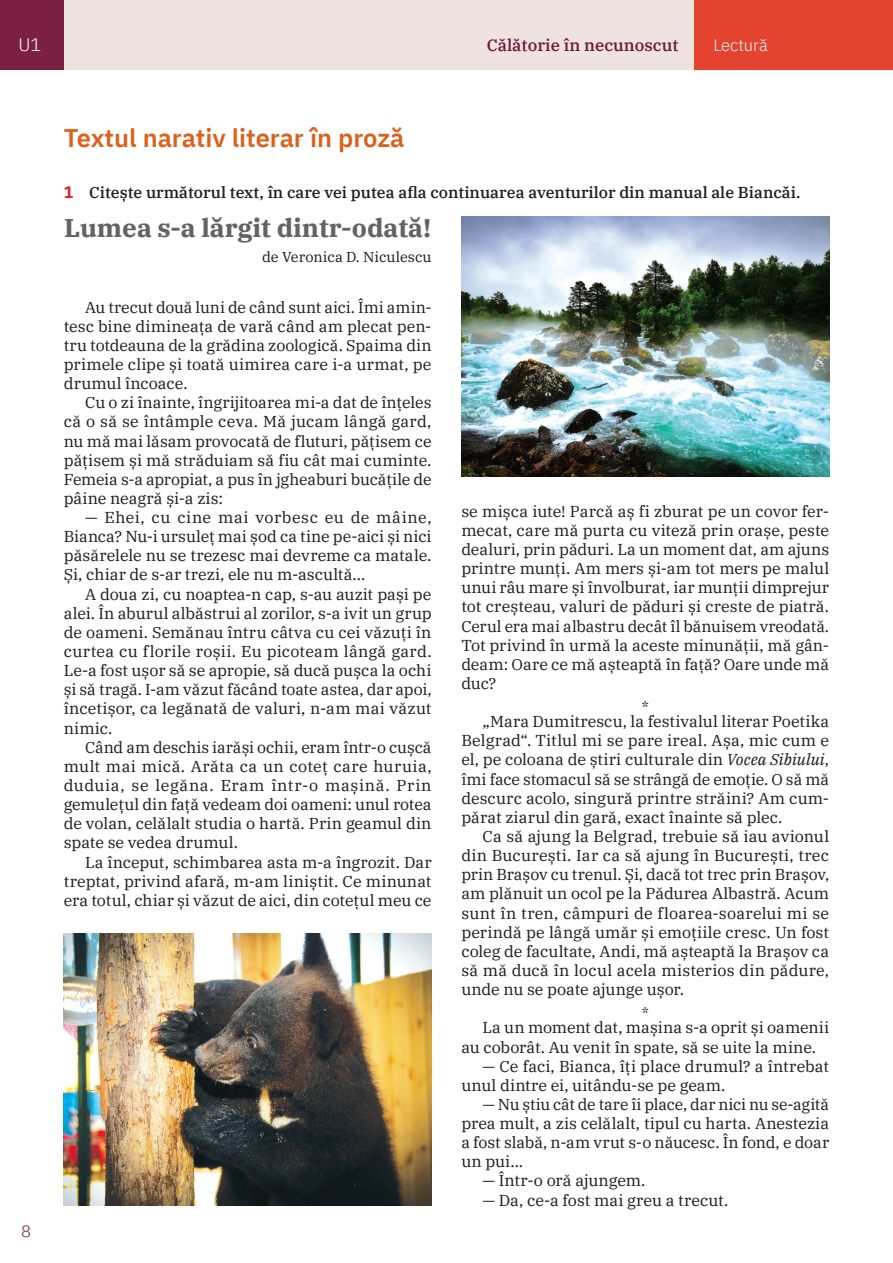
<style>
.page{position:relative;width:893px;height:1263px;background:#fff}
.page>*{position:absolute;margin:0;border:0;box-sizing:border-box;transform-origin:0 0}
.Titlu_lecție{font:600 25.5px "IBM Plex Sans";color:#dc611c}
.Povestire_Titlu{font:700 25.5px "IBM Plex Serif";letter-spacing:-.005em;color:#636366}
.t1{font:300 18px "IBM Plex Sans";color:#fff}
.t2{font:500 16.5px "IBM Plex Serif";color:#6f1a3b}
.t3{font:300 16.5px "IBM Plex Sans";color:#fff}
.t4{font:300 16.5px "IBM Plex Sans";color:#6f1a3b}
.Text_de_bază_romana{font:15.75px/19.2px "IBM Plex Serif";color:#231f20;text-align:justify}
.t5{font:500 15.75px "IBM Plex Serif";color:#231f20}
.Steluță{font:15.75px "IBM Plex Serif";color:#231f20}
.Povestire_Autor{font:14.25px "IBM Plex Serif";color:#231f20}
.s1{font-family:"IBM Plex Sans";font-weight:700;font-size:16.5px;color:#d72523}
.s2{font-style:italic}
</style>
<div class="page">
<div style="left:0;top:0;width:893px;height:70px;background:#efe3e2"></div>
<div style="left:0;top:0;width:64px;height:70px;background:#7b2043"></div>
<div style="left:694px;top:0;width:199px;height:70px;background:#e4432f"></div>
<img style="left:461px;top:217px;width:368px;height:259px">
<img style="left:64px;top:933px;width:368px;height:272px">
<p class="t1" style="left:19px;top:31px;width:24px">U1</p>
<p class="t2" style="left:487px;top:32px;width:193px">Călătorie în necunoscut</p>
<p class="t3" style="left:713px;top:33px;width:56px">Lectură</p>
<p class="t4" style="left:21px;top:1219px;width:11px">8</p>
<p class="Titlu_lecție" style="left:64px;top:118px;width:342px">Textul narativ literar în proză</p>
<p class="t5" style="left:64px;top:180px;width:738px"><span class="s1">1</span> Citește următorul text, în care vei putea afla continuarea aventurilor din manual ale Biancăi.</p>
<p class="Povestire_Titlu" style="left:64px;top:207px;width:368px">Lumea s-a lărgit dintr-odată!</p>
<p class="Povestire_Autor" style="left:262px;top:246px;width:171px">de Veronica D. Niculescu</p>
<p class="Text_de_bază_romana" style="left:64px;top:296px;width:369px;text-indent:21px">Au trecut două luni de când sunt aici. Îmi amin&shy;tesc bine dimineața de vară când am plecat pen&shy;tru totdeauna de la grădina zoologică. Spaima din primele clipe și toată uimirea care i-a urmat, pe drumul încoace.</p>
<p class="Text_de_bază_romana" style="left:64px;top:392px;width:369px;text-indent:21px">Cu o zi înainte, îngrijitoarea mi-a dat de înțeles că o să se întâmple ceva. Mă jucam lângă gard, nu mă mai lăsam provocată de fluturi, pățisem ce pățisem și mă străduiam să fiu cât mai cuminte.<br>Femeia s-a apropiat, a pus în jgheaburi bucățile de pâine neagră și-a zis:</p>
<p class="Text_de_bază_romana" style="left:64px;top:506px;width:369px;text-indent:21px">— Ehei, cu cine mai vorbesc eu de mâine, Bianca? Nu-i ursuleț mai șod ca tine pe-aici și nici păsărelele nu se trezesc mai devreme ca matale.<br>Și, chiar de s-ar trezi, ele nu m-ascultă...</p>
<p class="Text_de_bază_romana" style="left:64px;top:583px;width:369px;text-indent:21px">A doua zi, cu noaptea-n cap, s-au auzit pași pe alei. În aburul albăstrui al zorilor, s-a ivit un grup de oameni. Semănau întru câtva cu cei văzuți în curtea cu florile roșii. Eu picoteam lângă gard.<br>Le-a fost ușor să se apropie, să ducă pușca la ochi și să tragă. I-am văzut făcând toate astea, dar apoi, încetișor, ca legănată de valuri, n-am mai văzut nimic.</p>
<p class="Text_de_bază_romana" style="left:64px;top:736px;width:369px;text-indent:21px">Când am deschis iarăși ochii, eram într-o cușcă mult mai mică. Arăta ca un coteț care huruia, duduia, se legăna. Eram într-o mașină. Prin gemulețul din față vedeam doi oameni: unul rotea de volan, celălalt studia o hartă. Prin geamul din spate se vedea drumul.</p>
<p class="Text_de_bază_romana" style="left:64px;top:851px;width:369px;text-indent:21px">La început, schimbarea asta m-a îngrozit. Dar treptat, privind afară, m-am liniștit. Ce minunat era totul, chiar și văzut de aici, din cotețul meu ce</p>
<p class="Text_de_bază_romana" style="left:461px;top:500px;width:369px">se mișca iute! Parcă aș fi zburat pe un covor fer&shy;mecat, care mă purta cu viteză prin orașe, peste dealuri, prin păduri. La un moment dat, am ajuns printre munți. Am mers și-am tot mers pe malul unui râu mare și învolburat, iar munții dimprejur tot creșteau, valuri de păduri și creste de piatră.<br>Cerul era mai albastru decât îl bănuisem vreodată.<br>Tot privind în urmă la aceste minunății, mă gân&shy;deam: Oare ce mă așteaptă în față? Oare unde mă duc?</p>
<p class="Steluță" style="left:642px;top:695px;width:9px">*</p>
<p class="Text_de_bază_romana" style="left:461px;top:711px;width:369px;text-indent:21px">„Mara Dumitrescu, la festivalul literar Poetika Belgrad“. Titlul mi se pare ireal. Așa, mic cum e el, pe coloana de știri culturale din <span class="s2">Vocea Sibiului</span>, îmi face stomacul să se strângă de emoție. O să mă descurc acolo, singură printre străini? Am cum&shy;părat ziarul din gară, exact înainte să plec.</p>
<p class="Text_de_bază_romana" style="left:461px;top:825px;width:369px;text-indent:21px">Ca să ajung la Belgrad, trebuie să iau avionul din București. Iar ca să ajung în București, trec prin Brașov cu trenul. Și, dacă tot trec prin Brașov, am plănuit un ocol pe la Pădurea Albastră. Acum sunt în tren, câmpuri de floarea-soarelui mi se perindă pe lângă umăr și emoțiile cresc. Un fost coleg de facultate, Andi, mă așteaptă la Brașov ca să mă ducă în locul acela misterios din pădure, unde nu se poate ajunge ușor.</p>
<p class="Steluță" style="left:642px;top:1001px;width:9px">*</p>
<p class="Text_de_bază_romana" style="left:461px;top:1017px;width:369px;text-indent:21px">La un moment dat, mașina s-a oprit și oamenii au coborât. Au venit în spate, să se uite la mine.</p>
<p class="Text_de_bază_romana" style="left:461px;top:1055px;width:369px;text-indent:21px">— Ce faci, Bianca, îți place drumul? a întrebat unul dintre ei, uitându-se pe geam.</p>
<p class="Text_de_bază_romana" style="left:461px;top:1093px;width:369px;text-indent:21px">— Nu știu cât de tare îi place, dar nici nu se-agită prea mult, a zis celălalt, tipul cu harta. Anestezia a fost slabă, n-am vrut s-o năucesc. În fond, e doar un pui...</p>
<p class="Text_de_bază_romana" style="left:483px;top:1170px;width:164px">— Într-o oră ajungem.</p>
<p class="Text_de_bază_romana" style="left:483px;top:1189px;width:247px">— Da, ce-a fost mai greu a trecut.</p>
</div>
